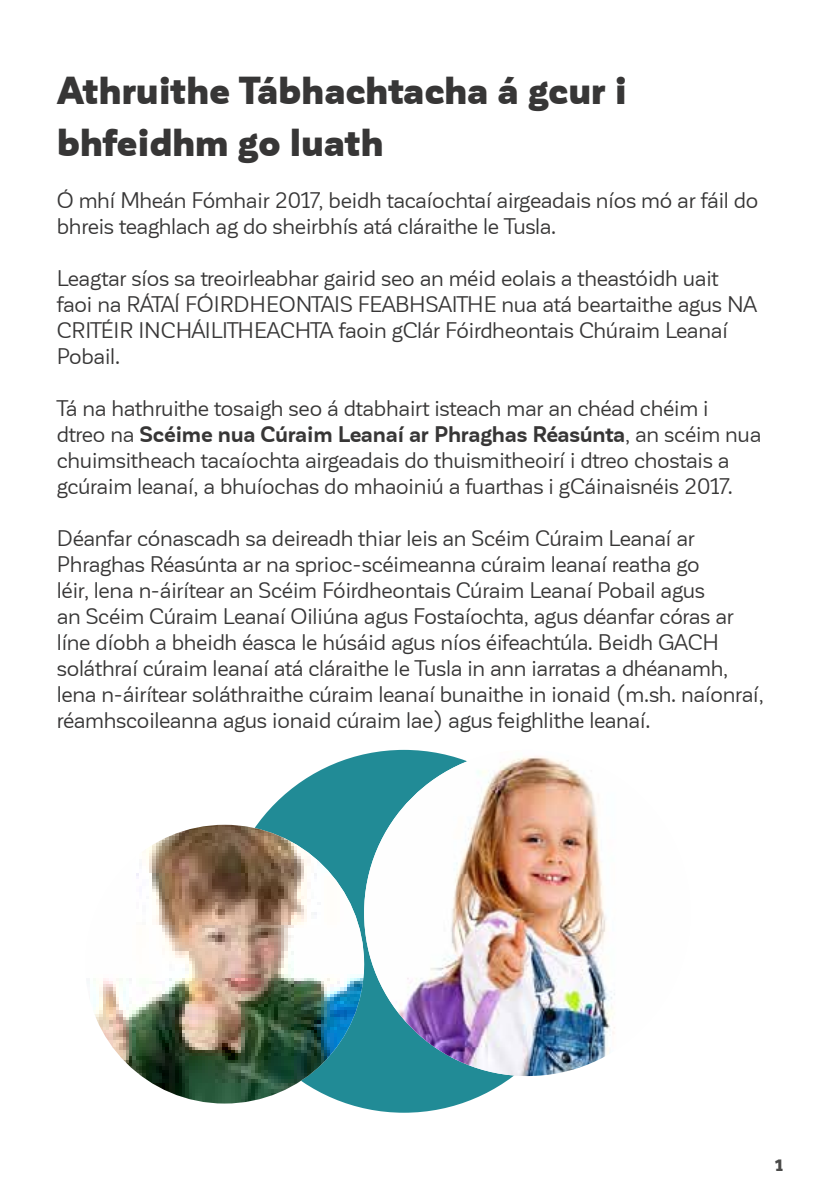
<style>
.page{position:relative;width:840px;height:1191px;background:#fff}
.page>*{position:absolute;margin:0;border:0;box-sizing:border-box;transform-origin:0 0}
.t1{font:900 38px/52px "Corporative Sans";letter-spacing:-.01em;color:#373636}
.t2{font:22px/26px "Corporative Sans";letter-spacing:-.01em;color:#373636}
.t3{font:900 16px "Corporative Sans";color:#4a4a49}
.s1{font-weight:700}
</style>
<div class="page">
<div style="left:222px;top:750px;width:363px;height:362px;background:#218b96;border-radius:50%"></div>
<img style="left:85px;top:824px;width:279px;height:279px;border-radius:139px">
<img style="left:364px;top:750px;width:326px;height:326px;border-radius:163px">
<h1 class="t1" style="left:57px;top:65px;width:571px">Athruithe Tábhachtacha á gcur i bhfeidhm go luath</h1>
<p class="t2" style="left:57px;top:188px;width:702px">Ó mhí Mheán Fómhair 2017, beidh tacaíochtaí airgeadais níos mó ar fáil do bhreis teaghlach ag do sheirbhís atá cláraithe le Tusla.</p>
<p class="t2" style="left:57px;top:266px;width:701px">Leagtar síos sa treoirleabhar gairid seo an méid eolais a theastóidh uait faoi na RÁTAÍ FÓIRDHEONTAIS FEABHSAITHE nua atá beartaithe agus NA CRITÉIR INCHÁILITHEACHTA faoin gClár Fóirdheontais Chúraim Leanaí Pobail.</p>
<p class="t2" style="left:57px;top:396px;width:705px">Tá na hathruithe tosaigh seo á dtabhairt isteach mar an chéad chéim i dtreo na <span class="s1">Scéime nua Cúraim Leanaí ar Phraghas Réasúnta</span>, an scéim nua chuimsitheach tacaíochta airgeadais do thuismitheoirí i dtreo chostais a gcúraim leanaí, a bhuíochas do mhaoiniú a fuarthas i gCáinaisnéis 2017.</p>
<p class="t2" style="left:57px;top:526px;width:708px">Déanfar cónascadh sa deireadh thiar leis an Scéim Cúraim Leanaí ar Phraghas Réasúnta ar na sprioc-scéimeanna cúraim leanaí reatha go<br>léir, lena n-áirítear an Scéim Fóirdheontais Cúraim Leanaí Pobail agus<br>an Scéim Cúraim Leanaí Oiliúna agus Fostaíochta, agus déanfar córas ar líne díobh a bheidh éasca le húsáid agus níos éifeachtúla. Beidh GACH soláthraí cúraim leanaí atá cláraithe le Tusla in ann iarratas a dhéanamh, lena n-áirítear soláthraithe cúraim leanaí bunaithe in ionaid (m.sh. naíonraí, réamhscoileanna agus ionaid cúraim lae) agus feighlithe leanaí.</p>
<p class="t3" style="left:775px;top:1156px;width:9px">1</p>
</div>
